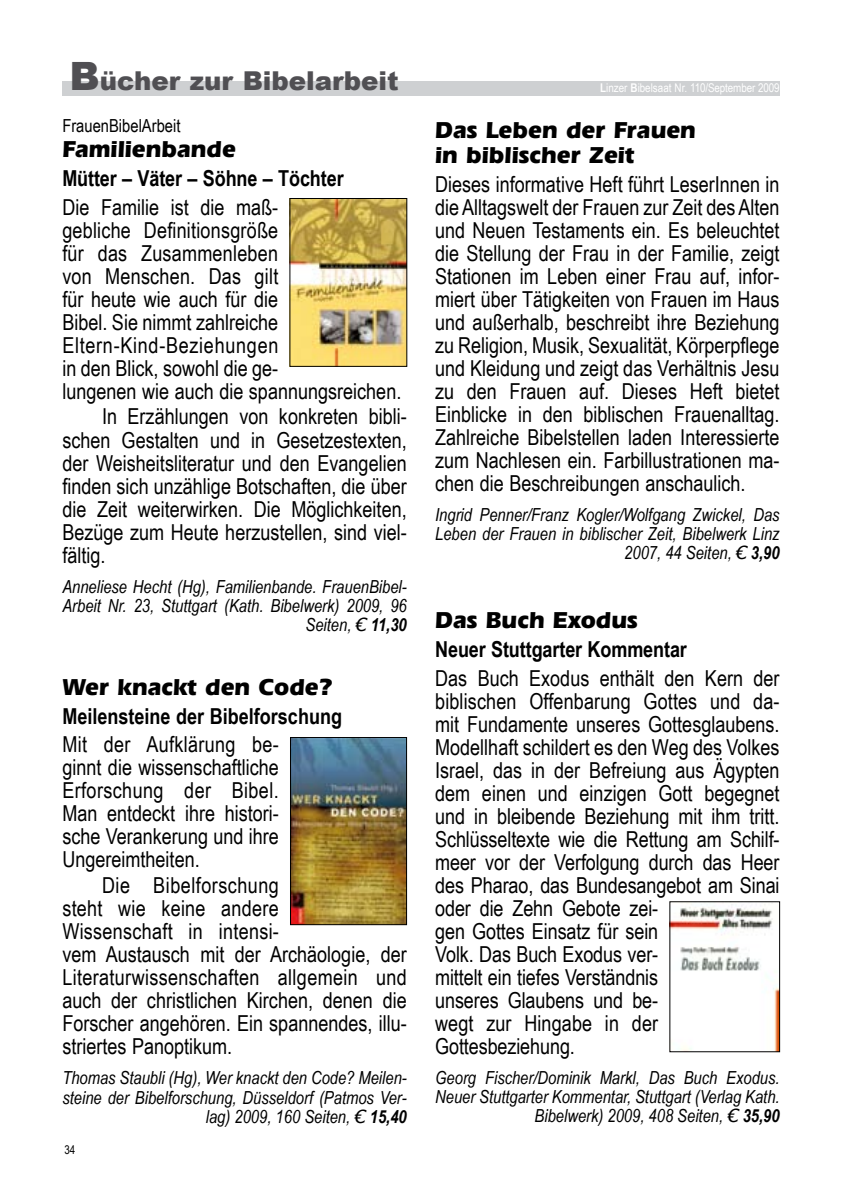
<style>
.page{position:relative;width:842px;height:1191px;background:#fff}
.page>*{position:absolute;margin:0;border:0;box-sizing:border-box;transform-origin:0 0}
.t1{font:900 26px "Arial";color:#504f53}
.t2{font:700 24px/25px "Eras IT Cby BT";color:#000}
.t3{font:22px/23px "Arial Narrow";color:#000;text-align:justify}
.t4{font:700 22px "Arial Narrow";letter-spacing:-.005em;color:#000}
.t5{font:italic 18px/19px "Arial Narrow";color:#000;text-align:right}
.t6{font:18px "Arial Narrow";color:#000}
.t7{font:12px "Arial Narrow";letter-spacing:-.01em;color:#fff}
.t8{font:12px "Arial Narrow";color:#000}
.s1{font-size:39px}
.s2{font-weight:700}
.s3{font-family:"Verdana"}
</style>
<div class="page">
<div style="left:62px;top:81px;width:718px;height:14px;background:#ced0d2"></div>
<img style="left:292px;top:739px;width:113px;height:184px">
<div style="left:290px;top:737px;width:117px;height:188px;border:1px solid #000"></div>
<img style="left:292px;top:200px;width:113px;height:164px">
<img style="left:672px;top:903px;width:106px;height:147px">
<div style="left:670px;top:901px;width:110px;height:151px;border:1px solid #000"></div>
<p class="t1" style="left:69px;top:61px;width:331px"><span class="s1">B</span>ücher zur Bibelarbeit</p>
<p class="t7" style="left:600px;top:79px;width:181px"><span class="s2">L</span>inzer <span class="s2">B</span>ibelsaat Nr. 110/September 2009</p>
<p class="t6" style="left:62px;top:113px;width:120px">FrauenBibelArbeit</p>
<p class="t2" style="left:62px;top:136px;width:175px">Familienbande</p>
<p class="t4" style="left:62px;top:161px;width:283px">Mütter – Väter – Söhne – Töchter</p>
<p class="t3" style="left:62px;top:194px;width:341px;text-align:left">Die Familie ist die maß-<br>gebliche Definitions-größe<br>für das Zusammenleben<br>von Men-schen. Das gilt<br>für heute wie auch für die<br>Bibel. Sie nimmt zahlreiche<br>Eltern-Kind-Beziehungen<br>in den Blick, sowohl die ge-<br>lungenen wie auch die spannungsreichen.</p>
<p class="t3" style="left:62px;top:404px;width:346px;text-indent:40px">In Erzählungen von konkreten bibli&shy;schen Gestalten und in Gesetzestexten, der Weisheitsliteratur und den Evangelien fin-den sich unzählige Botschaften, die über die Zeit weiterwirken. Die Möglichkeiten, Bezü-ge zum Heute herzustellen, sind viel&shy;fältig.</p>
<p class="t5" style="left:62px;top:577px;width:346px;text-align:left">Anneliese Hecht (Hg), Familienbande. FrauenBibel-<br>Arbeit Nr. 23, Stuttgart (Kath. Bibelwerk) 2009, 96</p>
<p class="t2" style="left:305px;top:607px;width:334px"><sub>Seiten,</sub> <sub>€</sub> <sub>11,30</sub> Das Buch Exodus</p>
<p class="t4" style="left:435px;top:633px;width:253px">Neuer Stuttgarter Kommentar</p>
<p class="t3" style="left:435px;top:666px;width:346px;text-align:left">Das Buch Exodus enthält den Kern der biblischen Offenbarung Gottes und da&shy;mit Fundamente unseres Gottesglaubens.<br>Modellhaft schildert es den Weg des Volkes Israel, das in der Befreiung aus Ägypten dem einen und einzigen Gott begegnet und in bleibende Beziehung mit ihm tritt.<br>Schlüsseltexte wie die Rettung am Schilf&shy;meer vor der Verfolgung durch das Heer des Pharao, das Bundesangebot am Si-nai oder die Zehn Gebo-te zei-<br>gen Gottes Ein-satz für sein<br>Volk. Das Buch Exodus ver-<br>mittelt ein tiefes Verständnis<br>unseres Glaubens und be-<br>wegt zur Hingabe in der Gottes-be-ziehung.</p>
<p class="t5" style="left:435px;top:1068px;width:346px">Georg Fischer/Dominik Markl, Das Buch Exodus.<br>Neuer Stuttgarter Kommentar, Stuttgart (Verlag Kath.<br>Bibelwerk) 2009, 408 Seiten, <span class="s3">€</span> <span class="s2">35,90</span></p>
<p class="t2" style="left:435px;top:117px;width:262px">Das Leben der Frauen in biblischer Zeit</p>
<p class="t3" style="left:435px;top:171px;width:346px">Dieses informative Heft führt LeserInnen in die Alltagswelt der Frauen zur Zeit des Alten und Neuen Tes-ta-ments ein. Es beleuchtet die Stellung der Frau in der Familie, zeigt Stationen im Leben einer Frau auf, infor&shy;miert über Tätigkeiten von Frau-en im Haus und außerhalb, beschreibt ihre Beziehung zu Religion, Musik, Sexuali-tät, Körperpflege und Klei-dung und zeigt das Verhältnis Jesu zu den Frauen auf. Dieses Heft bietet Ein-blicke in den biblischen Frauenalltag.<br>Zahlreiche Bibel-stel-len laden Interessierte zum Nachlesen ein. Farb-illustrationen ma&shy;chen die Beschreibungen anschaulich.</p>
<p class="t5" style="left:435px;top:505px;width:346px">Ingrid Penner/Franz Kogler/Wolfgang Zwickel, Das<br>Leben der Frauen in biblischer Zeit, Bibelwerk Linz<br>2007, 44 Seiten, <span class="s3">€</span> <span class="s2">3,90</span></p>
<p class="t2" style="left:62px;top:674px;width:271px">Wer knackt den Code?</p>
<p class="t4" style="left:62px;top:699px;width:281px">Meilensteine der Bibelforschung</p>
<p class="t3" style="left:62px;top:732px;width:218px">Mit der Aufklärung be&shy;ginnt die wissenschaftli-che Erforschung der Bibel.<br>Man entdeckt ihre histori&shy;sche Verankerung und ihre Ungereimtheiten.</p>
<p class="t3" style="left:62px;top:873px;width:346px;text-align:left;text-indent:40px">Die Bibel-forschung<br>steht wie keine andere<br>Wissen-schaft in intensi-<br>vem Austausch mit der Archäologie, der<br>Literatur-wissenschaften allgemein und auch der christlichen Kirchen, denen die<br>Forscher angehören. Ein spannendes, illu&shy;striertes Panoptikum.</p>
<p class="t5" style="left:62px;top:1068px;width:346px">Thomas Staubli (Hg), Wer knackt den Code? Meilen&shy;steine der Bibelforschung, Düsseldorf (Patmos Ver&shy;lag) 2009, 160 Seiten, <span class="s3">€</span> <span class="s2">15,40</span></p>
<p class="t8" style="left:64px;top:1141px;width:12px">34</p>
</div>
